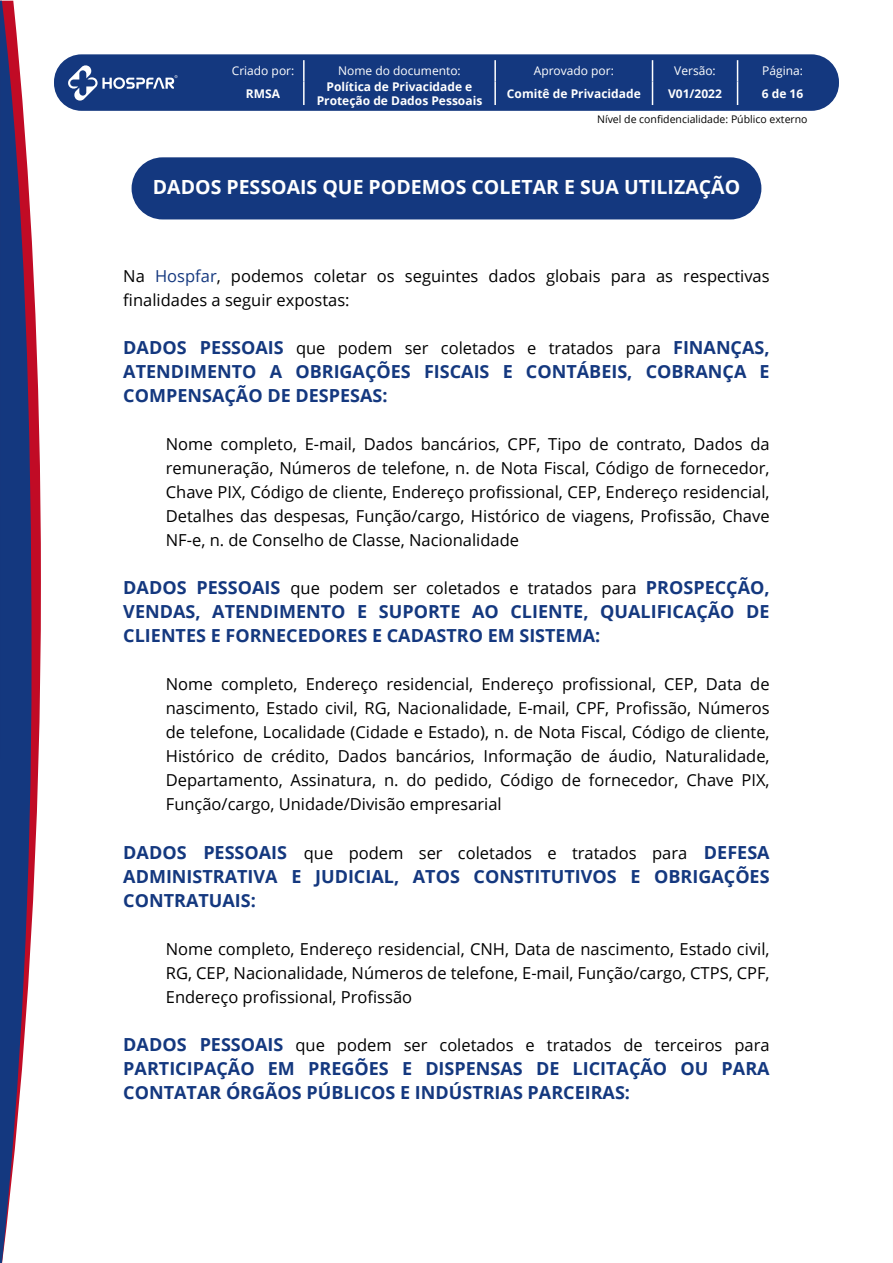
<style>
.page{position:relative;width:893px;height:1263px;background:#fff}
.page>*{position:absolute;margin:0;border:0;box-sizing:border-box;transform-origin:0 0}
.t1{font:700 19.5px "Open Sans";color:#fff}
.t2{font:700 18px/24px "Open Sans";color:#14387f}
.t3{font:16.5px/24px "Open Sans";color:#000;text-align:justify}
.t4{font:700 12px/14.4px "Open Sans";color:#fff;text-align:center}
.t5{font:12px "Open Sans";color:#fff}
.t6{font:10.5px "Open Sans";color:#000}
.s1{color:#14387f}
.s2{font-weight:700;font-size:18px;color:#14387f}
</style>
<div class="page">
<div style="left:54px;top:54px;width:785px;height:57px;background:#14387f;border-radius:28px"></div>
<svg style="left:68px;top:65px;width:110px;height:36px"></svg>
<svg style="left:32px;top:245px;width:9px;height:674px;fill:#c10b25"></svg>
<svg style="left:0;top:1px;width:32px;height:1262px;background:#4e5087"></svg>
<hr style="left:303px;top:60px;width:2px;height:21px;background:#fff">
<hr style="left:494px;top:60px;width:2px;height:21px;background:#fff">
<hr style="left:303px;top:81px;width:2px;height:24px;background:#fff">
<hr style="left:494px;top:81px;width:2px;height:24px;background:#fff">
<svg style="left:652px;top:60px;width:1px;height:45px"></svg>
<svg style="left:737px;top:60px;width:1px;height:45px"></svg>
<div style="left:132px;top:157px;width:629px;height:62px;background:#14387f;border-radius:31px"></div>
<p class="t5" style="left:232px;top:63px;width:64px">Criado por:</p>
<p class="t5" style="left:338px;top:63px;width:124px">Nome do documento:</p>
<p class="t5" style="left:534px;top:63px;width:82px">Aprovado por:</p>
<p class="t5" style="left:674px;top:63px;width:43px">Versão:</p>
<p class="t5" style="left:762px;top:63px;width:42px">Página:</p>
<p class="t4" style="left:246px;top:86px;width:36px">RMSA</p>
<p class="t4" style="left:317px;top:79px;width:167px">Política de Privacidade e<br>Proteção de Dados Pessoais</p>
<p class="t4" style="left:507px;top:86px;width:135px">Comitê de Privacidade</p>
<p class="t4" style="left:668px;top:86px;width:55px">V01/2022</p>
<p class="t4" style="left:762px;top:86px;width:43px">6 de 16</p>
<p class="t6" style="left:597px;top:112px;width:212px">Nível de confidencialidade: Público externo</p>
<p class="t1" style="left:153px;top:173px;width:589px">DADOS PESSOAIS QUE PODEMOS COLETAR E SUA UTILIZAÇÃO</p>
<p class="t3" style="left:123px;top:263px;width:648px">Na <span class="s1">Hospfar</span>, podemos coletar os seguintes dados globais para as respectivas finalidades a seguir expostas:</p>
<p class="t3" style="left:123px;top:335px;width:648px"><span class="s2">DADOS PESSOAIS</span> que podem ser coletados e tratados para <span class="s2">FINANÇAS,</span></p>
<p class="t2" style="left:123px;top:359px;width:648px">ATENDIMENTO A OBRIGAÇÕES FISCAIS E CONTÁBEIS, COBRANÇA E<br>COMPENSAÇÃO DE DESPESAS:</p>
<p class="t3" style="left:166px;top:432px;width:605px">Nome completo, E-mail, Dados bancários, CPF, Tipo de contrato, Dados da remuneração, Números de telefone, n. de Nota Fiscal, Código de fornecedor, Chave PIX, Código de cliente, Endereço profissional, CEP, Endereço residencial, Detalhes das despesas, Função/cargo, Histórico de viagens, Profissão, Chave NF-e, n. de Conselho de Classe, Nacionalidade</p>
<p class="t3" style="left:123px;top:576px;width:648px"><span class="s2">DADOS PESSOAIS</span> que podem ser coletados e tratados para <span class="s2">PROSPECÇÃO,</span></p>
<p class="t2" style="left:123px;top:599px;width:648px">VENDAS, ATENDIMENTO E SUPORTE AO CLIENTE, QUALIFICAÇÃO DE<br>CLIENTES E FORNECEDORES E CADASTRO EM SISTEMA:</p>
<p class="t3" style="left:166px;top:672px;width:605px">Nome completo, Endereço residencial, Endereço profissional, CEP, Data de nascimento, Estado civil, RG, Nacionalidade, E-mail, CPF, Profissão, Números de telefone, Localidade (Cidade e Estado), n. de Nota Fiscal, Código de cliente, Histórico de crédito, Dados bancários, Informação de áudio, Naturalidade, Departamento, Assinatura, n. do pedido, Código de fornecedor, Chave PIX, Função/cargo, Unidade/Divisão empresarial</p>
<p class="t3" style="left:123px;top:840px;width:648px"><span class="s2">DADOS PESSOAIS</span> que podem ser coletados e tratados para <span class="s2">DEFESA</span></p>
<p class="t2" style="left:123px;top:863px;width:648px">ADMINISTRATIVA E JUDICIAL, ATOS CONSTITUTIVOS E OBRIGAÇÕES<br>CONTRATUAIS:</p>
<p class="t3" style="left:166px;top:936px;width:605px">Nome completo, Endereço residencial, CNH, Data de nascimento, Estado civil, RG, CEP, Nacionalidade, Números de telefone, E-mail, Função/cargo, CTPS, CPF, Endereço profissional, Profissão</p>
<p class="t3" style="left:123px;top:1032px;width:648px"><span class="s2">DADOS PESSOAIS</span> que podem ser coletados e tratados de terceiros para</p>
<p class="t2" style="left:123px;top:1056px;width:648px">PARTICIPAÇÃO EM PREGÕES E DISPENSAS DE LICITAÇÃO OU PARA<br>CONTATAR ÓRGÃOS PÚBLICOS E INDÚSTRIAS PARCEIRAS:</p>
</div>
